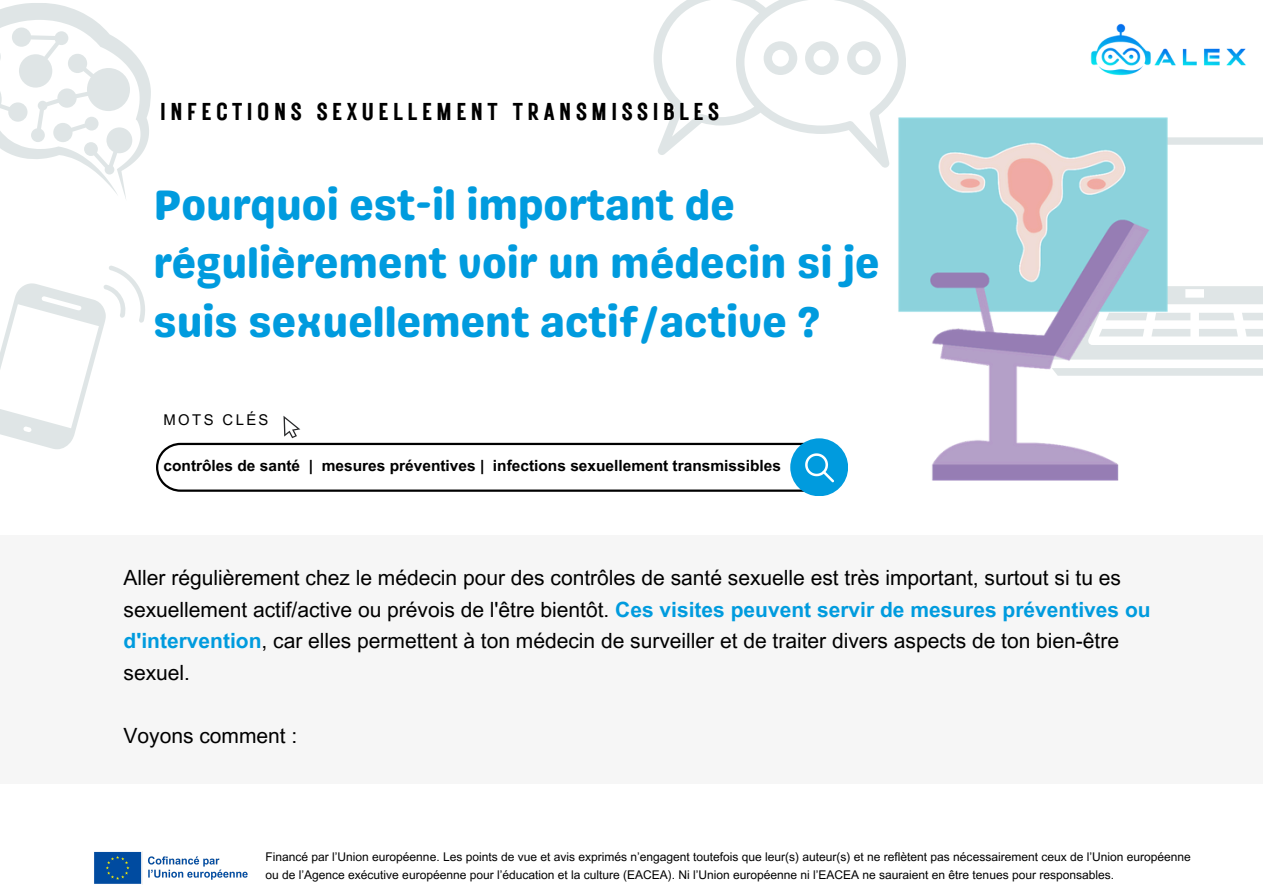
<style>
.page{position:relative;width:1263px;height:894px;background:#fff}
.page>*{position:absolute;margin:0;border:0;box-sizing:border-box;transform-origin:0 0}
.t1{font:42.45px/58.5px "Genty Sans";color:#009bde}
.t2{font:24.45px "Rustic Printed";letter-spacing:.16em;color:#000}
.t3{font:21px/31.5px "Arial MT Pro";color:#000}
.t4{font:700 15.45px "Arial MT Pro";color:#000}
.t5{font:14.85px "Arial MT Pro";letter-spacing:.16em;color:#000}
.t6{font:12px/18px "Arial MT Pro";color:#000}
.s1{font-weight:700;color:#009bde}
</style>
<div class="page">
<svg style="left:1229px;top:368px;width:34px;height:7px"></svg>
<svg style="left:1229px;top:313px;width:34px;height:46px"></svg>
<svg style="left:1229px;top:286px;width:34px;height:18px"></svg>
<svg style="left:0;top:3px;width:151px;height:196px"></svg>
<svg style="left:0;top:265px;width:145px;height:184px"></svg>
<div style="left:0;top:534px;width:1263px;height:249px;background:#f6f6f6"></div>
<svg style="left:653px;top:0;width:252px;height:155px"></svg>
<img style="left:1090px;top:23px;width:173px;height:122px">
<div style="left:790px;top:438px;width:58px;height:58px;background:#009bde;border-radius:50%"></div>
<svg style="left:156px;top:415px;width:670px;height:76px"></svg>
<img style="left:826px;top:97px;width:403px;height:399px">
<img style="left:94px;top:851px;width:154px;height:33px">
<h2 class="t2" style="left:160px;top:95px;width:561px">INFECTIONS SEXUELLEMENT TRANSMISSIBLES</h2>
<p class="t1" style="left:153px;top:175px;width:728px">Pourquoi est-il important de régulièrement voir un médecin si je suis sexuellement actif/active ?</p>
<p class="t5" style="left:164px;top:414px;width:107px">MOTS CLÉS</p>
<p class="t4" style="left:164px;top:460px;width:619px">contrôles de santé | mesures préventives | infections sexuellement transmissibles</p>
<p class="t3" style="left:124px;top:564px;width:1029px">Aller régulièrement chez le médecin pour des contrôles de santé sexuelle est très important, surtout si tu es sexuellement actif/active ou prévois de l'être bientôt. <span class="s1">Ces visites peuvent servir de mesures préventives ou d'intervention</span>, car elles permettent à ton médecin de surveiller et de traiter divers aspects de ton bien-être sexuel.</p>
<p class="t3" style="left:124px;top:722px;width:175px">Voyons comment :</p>
<p class="t6" style="left:266px;top:848px;width:927px">Financé par l’Union européenne. Les points de vue et avis exprimés n’engagent toutefois que leur(s) auteur(s) et ne reflètent pas nécessairement ceux de l’Union européenne ou de l’Agence exécutive européenne pour l’éducation et la culture (EACEA). Ni l’Union européenne ni l’EACEA ne sauraient en être tenues pour responsables.</p>
</div>
